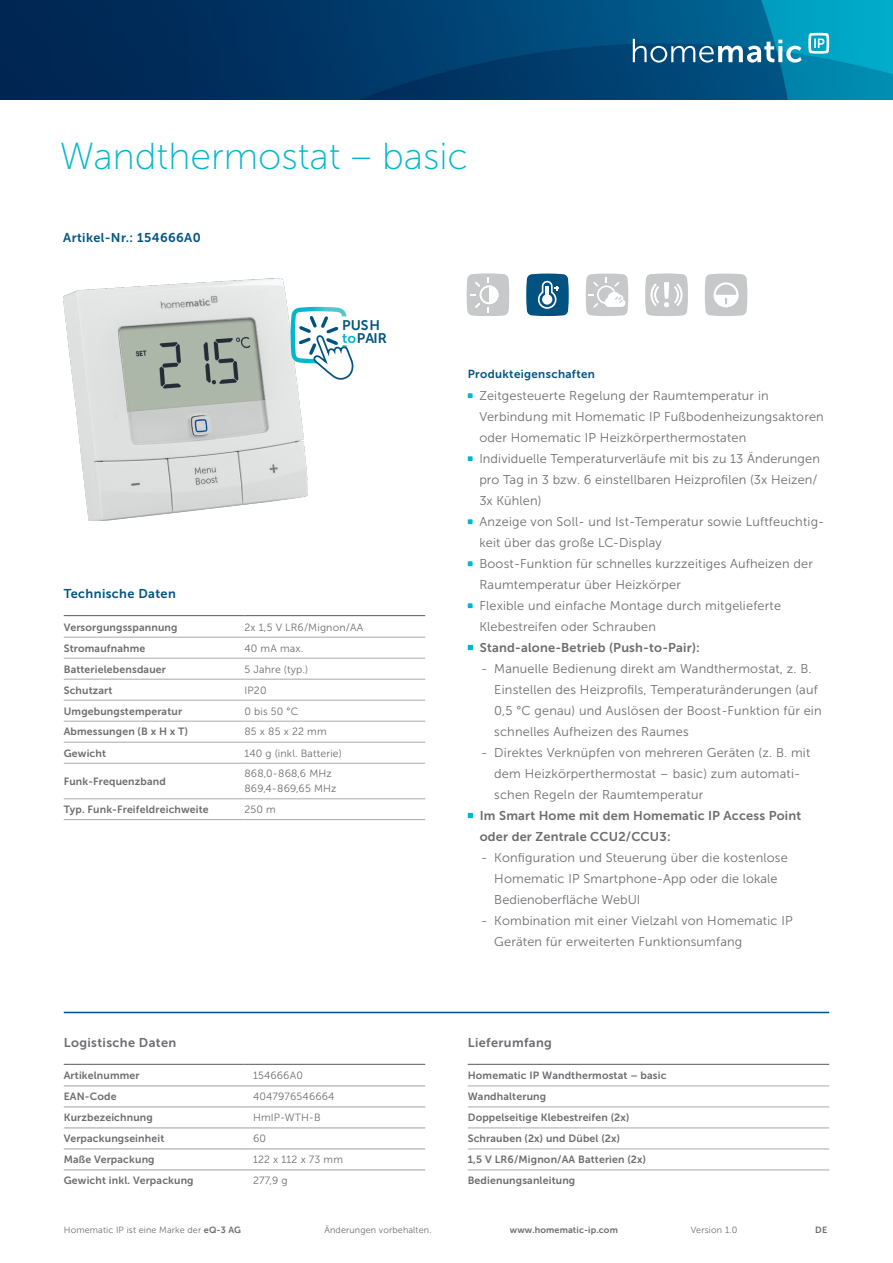
<style>
.page{position:relative;width:893px;height:1263px;background:#fff}
.page>*{position:absolute;margin:0;border:0;box-sizing:border-box;transform-origin:0 0}
.Headline{font:37.5px "Museo Sans 100";color:#00b7ce}
.t1{font:13.8px/13px "Museo Sans 700";color:#005381}
.Fließtext{font:12.75px/21px "Museo Sans 300";letter-spacing:.015em;color:#6c6d70}
.Fließtext-2{font:12.75px/21px "Museo Sans 700";letter-spacing:.015em;color:#6c6d70}
.Subheadline{font:12.75px "Museo Sans 700";letter-spacing:.03em;color:#6c6d70}
.Subheadline-2{font:12.75px "Museo Sans 700";letter-spacing:.03em;color:#005381}
.Zwischenüberschrift{font:12.75px "Museo Sans 700";letter-spacing:.03em;color:#005381}
.Zwischenüberschrift-2{font:11.55px "Museo Sans 700";letter-spacing:.03em;color:#005381}
.Tabelle_bold_700{font:10.5px "Museo Sans 700";letter-spacing:.015em;color:#6c6d70}
.Tabelle_regular_300{font:10.5px "Museo Sans 300";letter-spacing:.015em;color:#6c6d70}
.Fußnote{font:9px "Museo Sans 300";letter-spacing:.015em;color:#6c6d70}
.Fußnote-2{font:9px "Museo Sans 700";letter-spacing:.015em;color:#6c6d70}
.s1{color:#00b7ce}
.s2{font-family:"Museo Sans 700"}
</style>
<div class="page">
<hr style="left:64px;top:1012px;width:765px;height:1px;background:#005381">
<svg style="left:468px;top:393px;width:5px;height:5px"></svg>
<svg style="left:468px;top:456px;width:5px;height:5px"></svg>
<svg style="left:468px;top:519px;width:5px;height:5px"></svg>
<svg style="left:468px;top:561px;width:5px;height:5px"></svg>
<svg style="left:468px;top:603px;width:5px;height:5px"></svg>
<svg style="left:468px;top:645px;width:5px;height:5px"></svg>
<svg style="left:468px;top:813px;width:5px;height:5px"></svg>
<hr style="left:64px;top:615px;width:180px;height:1px;background:#6c6d70">
<hr style="left:244px;top:615px;width:181px;height:1px;background:#6c6d70">
<hr style="left:64px;top:637px;width:180px;height:1px;background:#a8a9ad">
<hr style="left:244px;top:637px;width:181px;height:1px;background:#a8a9ad">
<hr style="left:64px;top:658px;width:180px;height:1px;background:#a8a9ad">
<hr style="left:244px;top:658px;width:181px;height:1px;background:#a8a9ad">
<hr style="left:64px;top:679px;width:180px;height:1px;background:#a8a9ad">
<hr style="left:244px;top:679px;width:181px;height:1px;background:#a8a9ad">
<hr style="left:64px;top:700px;width:180px;height:1px;background:#a8a9ad">
<hr style="left:244px;top:700px;width:181px;height:1px;background:#a8a9ad">
<hr style="left:64px;top:721px;width:180px;height:1px;background:#a8a9ad">
<hr style="left:244px;top:721px;width:181px;height:1px;background:#a8a9ad">
<hr style="left:64px;top:742px;width:180px;height:1px;background:#a8a9ad">
<hr style="left:244px;top:742px;width:181px;height:1px;background:#a8a9ad">
<hr style="left:64px;top:763px;width:180px;height:1px;background:#a8a9ad">
<hr style="left:244px;top:763px;width:181px;height:1px;background:#a8a9ad">
<hr style="left:64px;top:798px;width:180px;height:1px;background:#a8a9ad">
<hr style="left:244px;top:798px;width:181px;height:1px;background:#a8a9ad">
<hr style="left:64px;top:819px;width:180px;height:1px;background:#a8a9ad">
<hr style="left:244px;top:819px;width:181px;height:1px;background:#a8a9ad">
<hr style="left:468px;top:1085px;width:361px;height:1px;background:#a8a9ad">
<hr style="left:468px;top:1106px;width:361px;height:1px;background:#a8a9ad">
<hr style="left:468px;top:1127px;width:361px;height:1px;background:#a8a9ad">
<hr style="left:468px;top:1148px;width:361px;height:1px;background:#a8a9ad">
<hr style="left:468px;top:1169px;width:361px;height:1px;background:#a8a9ad">
<hr style="left:468px;top:1064px;width:361px;height:1px;background:#6c6d70">
<hr style="left:64px;top:1085px;width:180px;height:1px;background:#a8a9ad">
<hr style="left:244px;top:1085px;width:181px;height:1px;background:#a8a9ad">
<hr style="left:64px;top:1106px;width:180px;height:1px;background:#a8a9ad">
<hr style="left:244px;top:1106px;width:181px;height:1px;background:#a8a9ad">
<hr style="left:64px;top:1127px;width:180px;height:1px;background:#a8a9ad">
<hr style="left:244px;top:1127px;width:181px;height:1px;background:#a8a9ad">
<hr style="left:64px;top:1148px;width:180px;height:1px;background:#a8a9ad">
<hr style="left:244px;top:1148px;width:181px;height:1px;background:#a8a9ad">
<hr style="left:64px;top:1169px;width:180px;height:1px;background:#a8a9ad">
<hr style="left:244px;top:1169px;width:181px;height:1px;background:#a8a9ad">
<hr style="left:64px;top:1064px;width:180px;height:1px;background:#6c6d70">
<hr style="left:244px;top:1064px;width:181px;height:1px;background:#6c6d70">
<img style="left:64px;top:279px;width:243px;height:242px">
<svg style="left:586px;top:274px;width:42px;height:42px"></svg>
<svg style="left:467px;top:274px;width:42px;height:42px"></svg>
<svg style="left:705px;top:274px;width:42px;height:42px"></svg>
<svg style="left:526px;top:274px;width:43px;height:42px;background:#2f7298"></svg>
<svg style="left:645px;top:274px;width:43px;height:42px"></svg>
<svg style="left:290px;top:307px;width:64px;height:98px"></svg>
<img style="left:0;top:0;width:893px;height:99px">
<svg style="left:633px;top:39px;width:169px;height:24px"></svg>
<svg style="left:808px;top:33px;width:21px;height:21px"></svg>
<p class="Headline" style="left:60px;top:136px;width:410px">Wandthermostat – basic</p>
<p class="Subheadline-2" style="left:63px;top:231px;width:139px">Artikel-Nr.: 154666A0</p>
<p class="t1" style="left:342px;top:318px;width:46px">PUSH <span class="s1">to</span>PAIR</p>
<p class="Zwischenüberschrift" style="left:64px;top:587px;width:114px">Technische Daten</p>
<p class="Tabelle_bold_700" style="left:64px;top:621px;width:115px">Versorgungsspannung</p>
<p class="Tabelle_regular_300" style="left:244px;top:621px;width:120px">2x 1,5 V LR6/Mignon/AA</p>
<p class="Tabelle_bold_700" style="left:64px;top:642px;width:83px">Stromaufnahme</p>
<p class="Tabelle_regular_300" style="left:244px;top:642px;width:60px">40 mA max.</p>
<p class="Tabelle_bold_700" style="left:64px;top:663px;width:104px">Batterielebensdauer</p>
<p class="Tabelle_regular_300" style="left:244px;top:663px;width:65px">5 Jahre (typ.)</p>
<p class="Tabelle_bold_700" style="left:64px;top:684px;width:50px">Schutzart</p>
<p class="Tabelle_regular_300" style="left:244px;top:684px;width:24px">IP20</p>
<p class="Tabelle_bold_700" style="left:64px;top:705px;width:120px">Umgebungstemperatur</p>
<p class="Tabelle_regular_300" style="left:244px;top:705px;width:55px">0 bis 50 °C</p>
<p class="Tabelle_bold_700" style="left:64px;top:726px;width:126px">Abmessungen (B x H x T)</p>
<p class="Tabelle_regular_300" style="left:244px;top:726px;width:84px">85 x 85 x 22 mm</p>
<p class="Tabelle_bold_700" style="left:64px;top:747px;width:44px">Gewicht</p>
<p class="Tabelle_regular_300" style="left:244px;top:747px;width:99px">140 g (inkl. Batterie)</p>
<p class="Tabelle_bold_700" style="left:64px;top:775px;width:104px">Funk-Frequenzband</p>
<p class="Tabelle_regular_300" style="left:244px;top:768px;width:89px">868,0-868,6 MHz</p>
<p class="Tabelle_regular_300" style="left:244px;top:783px;width:94px">869,4-869,65 MHz</p>
<p class="Tabelle_bold_700" style="left:64px;top:804px;width:146px">Typ. Funk-Freifeldreichweite</p>
<p class="Tabelle_regular_300" style="left:244px;top:804px;width:33px">250 m</p>
<p class="Subheadline" style="left:64px;top:1035px;width:114px">Logistische Daten</p>
<p class="Tabelle_bold_700" style="left:64px;top:1070px;width:77px">Artikelnummer</p>
<p class="Tabelle_regular_300" style="left:253px;top:1070px;width:51px">154666A0</p>
<p class="Tabelle_bold_700" style="left:64px;top:1091px;width:54px">EAN-Code</p>
<p class="Tabelle_regular_300" style="left:253px;top:1091px;width:83px">4047976546664</p>
<p class="Tabelle_bold_700" style="left:64px;top:1112px;width:91px">Kurzbezeichnung</p>
<p class="Tabelle_regular_300" style="left:253px;top:1112px;width:69px">HmIP-WTH-B</p>
<p class="Tabelle_bold_700" style="left:64px;top:1133px;width:102px">Verpackungseinheit</p>
<p class="Tabelle_regular_300" style="left:253px;top:1133px;width:14px">60</p>
<p class="Tabelle_bold_700" style="left:64px;top:1154px;width:92px">Maße Verpackung</p>
<p class="Tabelle_regular_300" style="left:253px;top:1154px;width:92px">122 x 112 x 73 mm</p>
<p class="Tabelle_bold_700" style="left:64px;top:1175px;width:131px">Gewicht inkl. Verpackung</p>
<p class="Tabelle_regular_300" style="left:253px;top:1175px;width:36px">277,9 g</p>
<p class="Zwischenüberschrift-2" style="left:468px;top:367px;width:129px">Produkteigenschaften</p>
<p class="Fließtext" style="left:479px;top:385px;width:346px">Zeitgesteuerte Regelung der Raumtemperatur in<br>Verbindung mit Homematic IP Fußbodenheizungsaktoren oder Homematic IP Heizkörperthermostaten</p>
<p class="Fließtext" style="left:479px;top:448px;width:342px">Individuelle Temperaturverläufe mit bis zu 13 Änderungen pro Tag in 3 bzw. 6 einstellbaren Heizprofilen (3x Heizen/<br>3x Kühlen)</p>
<p class="Fließtext" style="left:479px;top:511px;width:347px">Anzeige von Soll- und Ist-Temperatur sowie Luftfeuchtig&shy;keit über das große LC-Display</p>
<p class="Fließtext" style="left:479px;top:553px;width:335px">Boost-Funktion für schnelles kurzzeitiges Aufheizen der<br>Raumtemperatur über Heizkörper</p>
<p class="Fließtext" style="left:479px;top:595px;width:303px">Flexible und einfache Montage durch mitgelieferte<br>Klebestreifen oder Schrauben</p>
<p class="Fließtext-2" style="left:480px;top:637px;width:222px">Stand-alone-Betrieb (Push-to-Pair):</p>
<p class="Fließtext" style="left:494px;top:658px;width:329px;text-indent:-13px">- Manuelle Bedienung direkt am Wandthermostat, z. B.<br>Einstellen des Heizprofils, Temperaturänderungen (auf 0,5 °C genau) und Auslösen der Boost-Funktion für ein schnelles Aufheizen des Raumes</p>
<p class="Fließtext" style="left:494px;top:742px;width:318px;text-indent:-13px">- Direktes Verknüpfen von mehreren Geräten (z. B. mit dem Heizkörperthermostat – basic) zum automati&shy;schen Regeln der Raumtemperatur</p>
<p class="Fließtext-2" style="left:480px;top:805px;width:323px">Im Smart Home mit dem Homematic IP Access Point oder der Zentrale CCU2/CCU3:</p>
<p class="Fließtext" style="left:494px;top:847px;width:295px;text-indent:-13px">- Konfiguration und Steuerung über die kostenlose<br>Homematic IP Smartphone-App oder die lokale<br>Bedienoberfläche WebUI</p>
<p class="Fließtext" style="left:494px;top:910px;width:300px;text-indent:-13px">- Kombination mit einer Vielzahl von Homematic IP<br>Geräten für erweiterten Funktionsumfang</p>
<p class="Subheadline" style="left:468px;top:1035px;width:86px">Lieferumfang</p>
<p class="Tabelle_bold_700" style="left:468px;top:1070px;width:200px">Homematic IP Wandthermostat – basic</p>
<p class="Tabelle_bold_700" style="left:468px;top:1091px;width:80px">Wandhalterung</p>
<p class="Tabelle_bold_700" style="left:468px;top:1112px;width:163px">Doppelseitige Klebestreifen (2x)</p>
<p class="Tabelle_bold_700" style="left:468px;top:1133px;width:154px">Schrauben (2x) und Dübel (2x)</p>
<p class="Tabelle_bold_700" style="left:468px;top:1154px;width:180px">1,5 V LR6/Mignon/AA Batterien (2x)</p>
<p class="Tabelle_bold_700" style="left:468px;top:1175px;width:109px">Bedienungsanleitung</p>
<p class="Fußnote" style="left:64px;top:1225px;width:179px">Homematic IP ist eine Marke der <span class="s2">eQ-3 AG</span></p>
<p class="Fußnote" style="left:324px;top:1225px;width:109px">Änderungen vorbehalten.</p>
<p class="Fußnote-2" style="left:510px;top:1225px;width:109px">www.homematic-ip.com</p>
<p class="Fußnote" style="left:691px;top:1225px;width:48px">Version 1.0</p>
<p class="Fußnote-2" style="left:815px;top:1225px;width:13px">DE</p>
</div>
